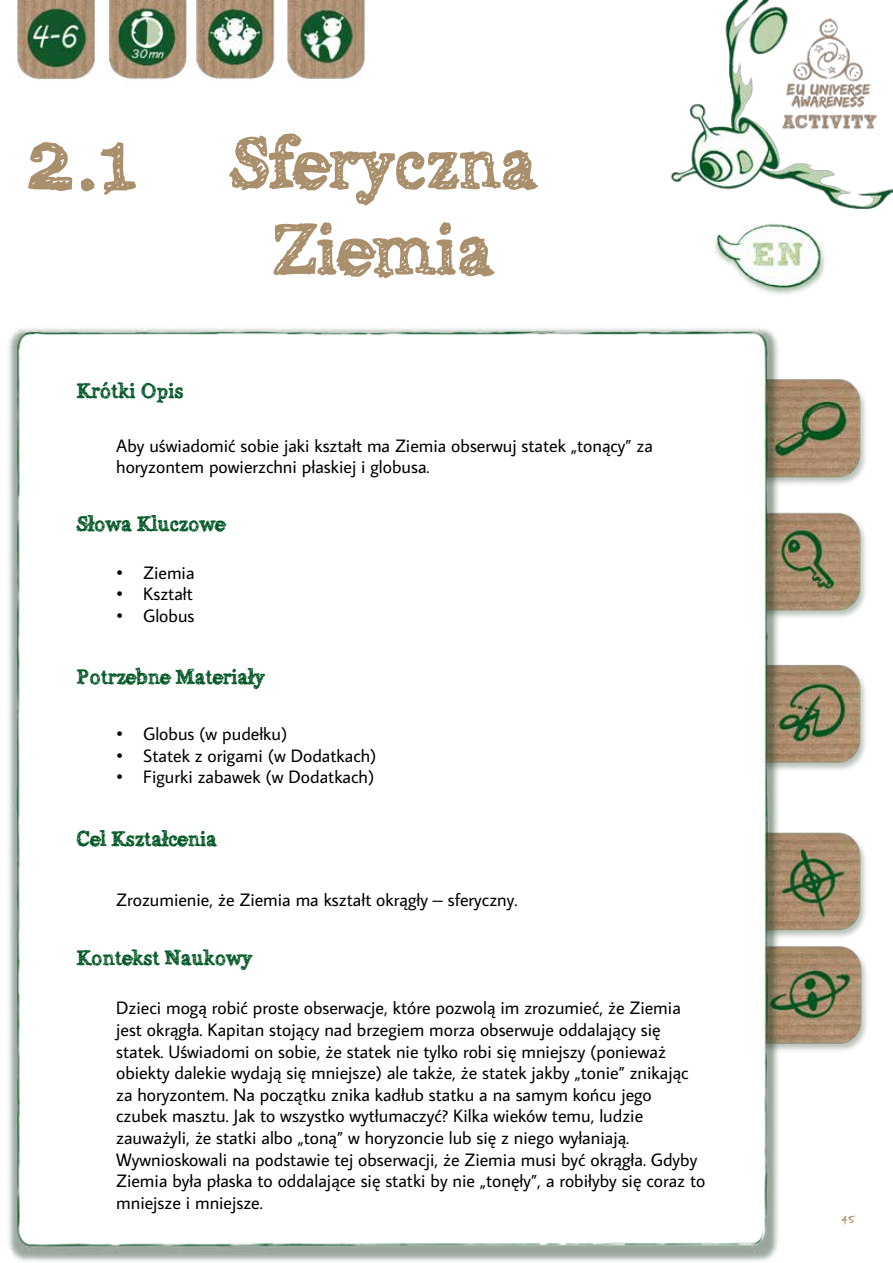
<style>
.page{position:relative;width:893px;height:1263px;background:#fff}
.page>*{position:absolute;margin:0;border:0;box-sizing:border-box;transform-origin:0 0}
.t1{font:72px/86.4px "Alabama";color:#aa8f6d}
.t2{font:21px "Alabama";color:#005723}
.t3{font:18px/21.6px "Average Sans";color:#000}
.t4{font:18px "Faraco Hand";color:#aa8f6d}
.s1{font-size:90px}
</style>
<div class="page">
<img style="left:8px;top:0;width:885px;height:1261px">
<h1 class="t1" style="left:273px;top:122px;width:265px;text-indent:-248px"><span class="s1">2.1</span> Sferyczna<br>Ziemia</h1>
<p class="t2" style="left:77px;top:377px;width:109px">Krótki Opis</p>
<p class="t3" style="left:116px;top:434px;width:538px">Aby uświadomić sobie jaki kształt ma Ziemia obserwuj statek „tonący” za horyzontem powierzchni płaskiej i globusa.</p>
<p class="t2" style="left:77px;top:510px;width:150px">Słowa Kluczowe</p>
<p class="t3" style="left:116px;top:561px;width:80px">• Ziemia</p>
<p class="t3" style="left:116px;top:583px;width:78px">• Kształt</p>
<p class="t3" style="left:116px;top:604px;width:80px">• Globus</p>
<p class="t2" style="left:77px;top:664px;width:189px">Potrzebne Materiały</p>
<p class="t3" style="left:116px;top:722px;width:173px">• Globus (w pudełku)</p>
<p class="t3" style="left:116px;top:744px;width:262px">• Statek z origami (w Dodatkach)</p>
<p class="t3" style="left:116px;top:765px;width:260px">• Figurki zabawek (w Dodatkach)</p>
<p class="t2" style="left:77px;top:826px;width:142px">Cel Kształcenia</p>
<p class="t3" style="left:116px;top:888px;width:403px">Zrozumienie, że Ziemia ma kształt okrągły – sferyczny.</p>
<p class="t2" style="left:76px;top:944px;width:177px">Kontekst Naukowy</p>
<p class="t3" style="left:116px;top:997px;width:591px">Dzieci mogą robić proste obserwacje, które pozwolą im zrozumieć, że Ziemia jest okrągła. Kapitan stojący nad brzegiem morza obserwuje oddalający się statek. Uświadomi on sobie, że statek nie tylko robi się mniejszy (ponieważ obiekty dalekie wydają się mniejsze) ale także, że statek jakby „tonie” znikając za horyzontem. Na początku znika kadłub statku a na samym końcu jego czubek masztu. Jak to wszystko wytłumaczyć? Kilka wieków temu, ludzie zauważyli, że statki albo „toną” w horyzoncie lub się z niego wyłaniają.<br>Wywnioskowali na podstawie tej obserwacji, że Ziemia musi być okrągła. Gdyby Ziemia była płaska to oddalające się statki by nie „tonęły”, a robiłyby się coraz to mniejsze i mniejsze.</p>
<p class="t4" style="left:841px;top:1208px;width:16px">45</p>
</div>
